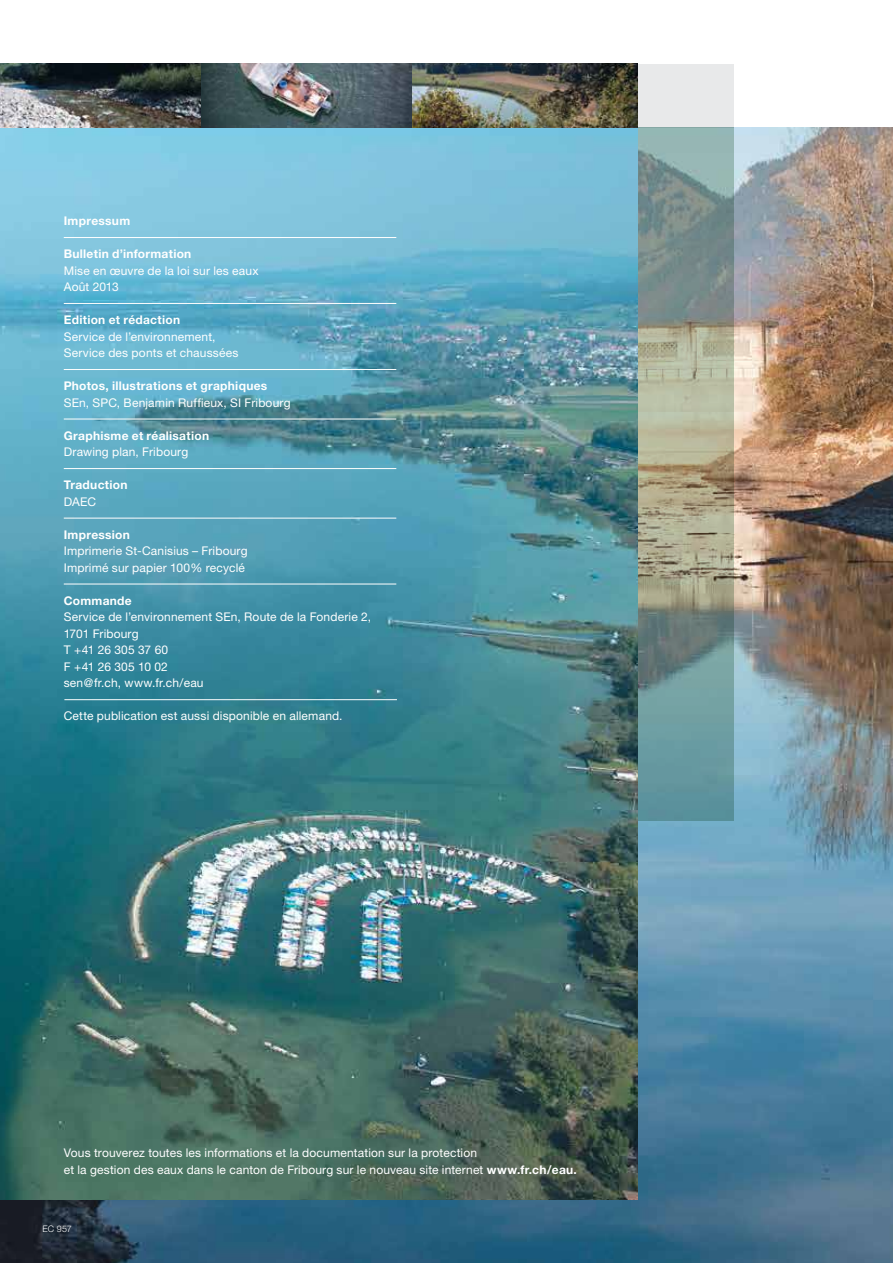
<style>
.page{position:relative;width:893px;height:1263px;background:#fff}
.page>*{position:absolute;margin:0;border:0;box-sizing:border-box;transform-origin:0 0}
.t1{font:12px/16.5px "Helvetica Neue";letter-spacing:.015em;color:#fff}
.t2{font:700 12px "Helvetica Neue";letter-spacing:.025em;color:#fff}
.t3{font:300 9px "Helvetica Neue";color:#fff}
.s1{font-weight:700}
</style>
<div class="page">
<img style="left:0;top:128px;width:893px;height:1135px">
<img style="left:0;top:128px;width:638px;height:1071px">
<div style="left:638px;top:64px;width:95px;height:64px;background:#e6e7e8"></div>
<hr style="left:64px;top:369px;width:332px;height:1px;background:#fff">
<hr style="left:64px;top:303px;width:332px;height:1px;background:#fff">
<hr style="left:64px;top:419px;width:332px;height:1px;background:#fff">
<hr style="left:64px;top:468px;width:332px;height:1px;background:#fff">
<hr style="left:64px;top:518px;width:332px;height:1px;background:#fff">
<hr style="left:64px;top:584px;width:332px;height:1px;background:#fff">
<hr style="left:64px;top:699px;width:333px;height:1px;background:#fff">
<hr style="left:64px;top:237px;width:332px;height:1px;background:#fff">
<img style="left:0;top:64px;width:638px;height:64px">
<svg style="left:638px;top:128px;width:95px;height:693px"></svg>
<p class="t2" style="left:64px;top:214px;width:68px">Impressum</p>
<p class="t2" style="left:64px;top:247px;width:129px">Bulletin d’information</p>
<p class="t1" style="left:64px;top:262px;width:196px">Mise en œuvre de la loi sur les eaux<br>Août 2013</p>
<p class="t2" style="left:64px;top:313px;width:118px">Edition et rédaction</p>
<p class="t1" style="left:64px;top:328px;width:176px">Service de l’environnement,<br>Service des ponts et chaussées</p>
<p class="t2" style="left:64px;top:379px;width:205px">Photos, illustrations et graphiques</p>
<p class="t1" style="left:64px;top:394px;width:228px">SEn, SPC, Benjamin Ruffieux, SI Fribourg</p>
<p class="t2" style="left:64px;top:428px;width:147px">Graphisme et réalisation</p>
<p class="t1" style="left:64px;top:444px;width:126px">Drawing plan, Fribourg</p>
<p class="t2" style="left:64px;top:478px;width:65px">Traduction</p>
<p class="t1" style="left:64px;top:493px;width:34px">DAEC</p>
<p class="t2" style="left:64px;top:527px;width:68px">Impression</p>
<p class="t1" style="left:64px;top:543px;width:185px">Imprimerie St-Canisius – Fribourg<br>Imprimé sur papier 100% recyclé</p>
<p class="t2" style="left:64px;top:593px;width:70px">Commande</p>
<p class="t1" style="left:64px;top:609px;width:309px">Service de l’environnement SEn, Route de la Fonderie 2,<br>1701 Fribourg<br>T +41 26 305 37 60<br>F +41 26 305 10 02<br>sen@fr.ch, www.fr.ch/eau</p>
<p class="t1" style="left:64px;top:708px;width:280px">Cette publication est aussi disponible en allemand.</p>
<p class="t1" style="left:64px;top:1144px;width:515px">Vous trouverez toutes les informations et la documentation sur la protection<br>et la gestion des eaux dans le canton de Fribourg sur le nouveau site internet <span class="s1">www.fr.ch/eau.</span></p>
<p class="t3" style="left:43px;top:1223px;width:31px">EC 957</p>
</div>
